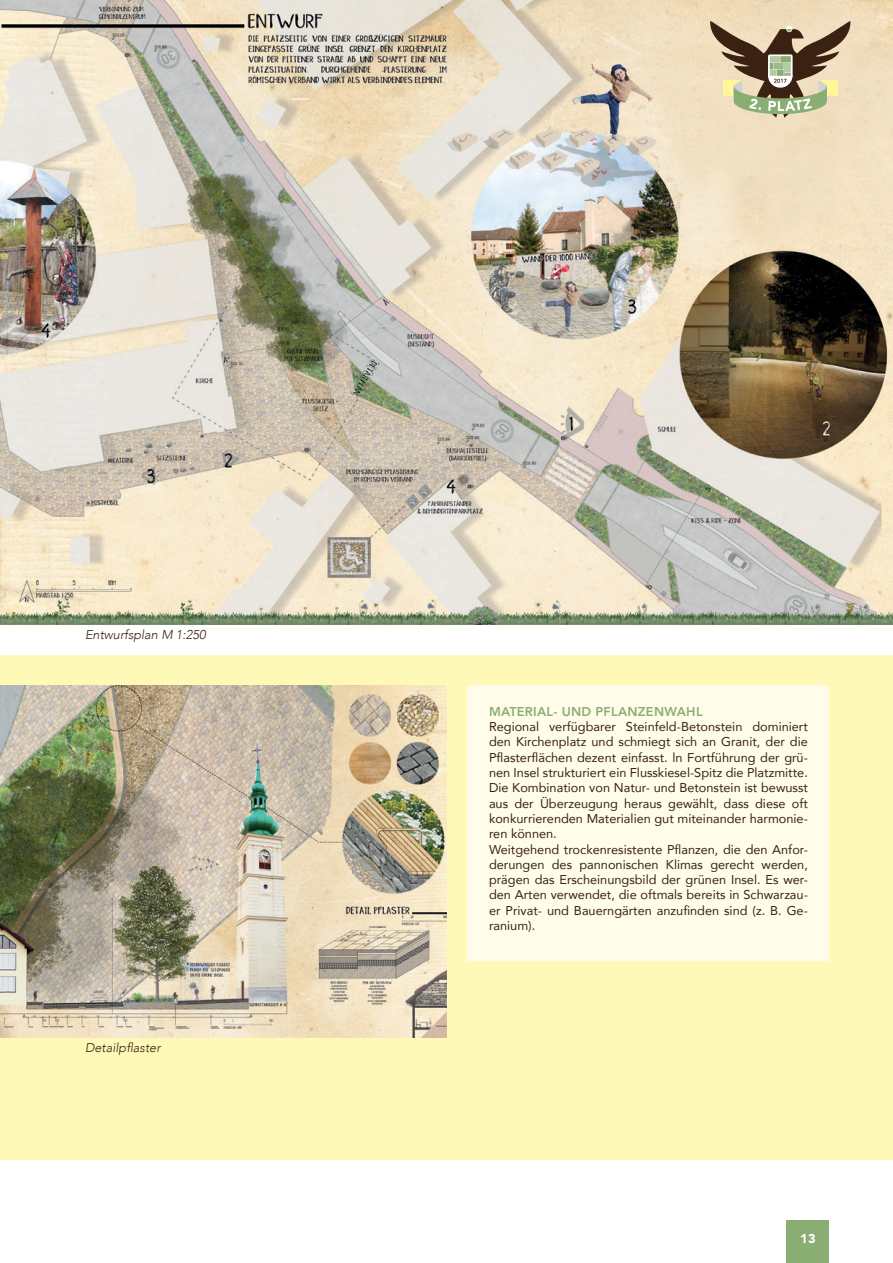
<style>
.page{position:relative;width:893px;height:1263px;background:#fff}
.page>*{position:absolute;margin:0;border:0;box-sizing:border-box;transform-origin:0 0}
.t1{font:12.75px/15.3px "Avenir";color:#3a2111}
.t2{font:italic 300 12.75px "Avenir";color:#3a2111}
.t3{font:800 12.75px "Avenir";letter-spacing:.02em;color:#8aad74}
.t4{font:900 12.75px "Avenir";color:#fff}
</style>
<div class="page">
<div style="left:0;top:655px;width:893px;height:504px;background:#fff9b8"></div>
<img style="left:0;top:0;width:893px;height:624px">
<img style="left:0;top:685px;width:446px;height:352px">
<div style="left:787px;top:1220px;width:42px;height:43px;background:#8aad74"></div>
<svg style="left:710px;top:21px;width:141px;height:97px;background:#b0a386"></svg>
<div style="left:468px;top:685px;width:361px;height:276px;background:#fffde9"></div>
<p class="t2" style="left:85px;top:627px;width:122px">Entwurfsplan M 1:250</p>
<p class="t2" style="left:85px;top:1040px;width:77px">Detailpflaster</p>
<p class="t3" style="left:489px;top:704px;width:215px">MATERIAL- UND PFLANZENWAHL</p>
<p class="t1" style="left:489px;top:719px;width:320px">Regional verfügbarer Steinfeld-Betonstein dominiert den Kirchenplatz und schmiegt sich an Granit, der die Pflasterflächen dezent einfasst. ln Fortführung der grü&shy;nen Insel strukturiert ein Flusskiesel-Spitz die Platzmitte.<br>Die Kombination von Natur- und Betonstein ist bewusst aus der Überzeugung heraus gewählt, dass diese oft konkurrierenden Materialien gut miteinander harmonie&shy;ren können.<br>Weitgehend trockenresistente Pflanzen, die den Anfor&shy;derungen des pannonischen Klimas gerecht werden, prägen das Erscheinungsbild der grünen Insel. Es wer&shy;den Arten verwendet, die oftmals bereits in Schwarzau&shy;er Privat- und Bauerngärten anzufinden sind (z. B. Ge&shy;ranium).</p>
<p class="t4" style="left:800px;top:1231px;width:17px">13</p>
</div>
